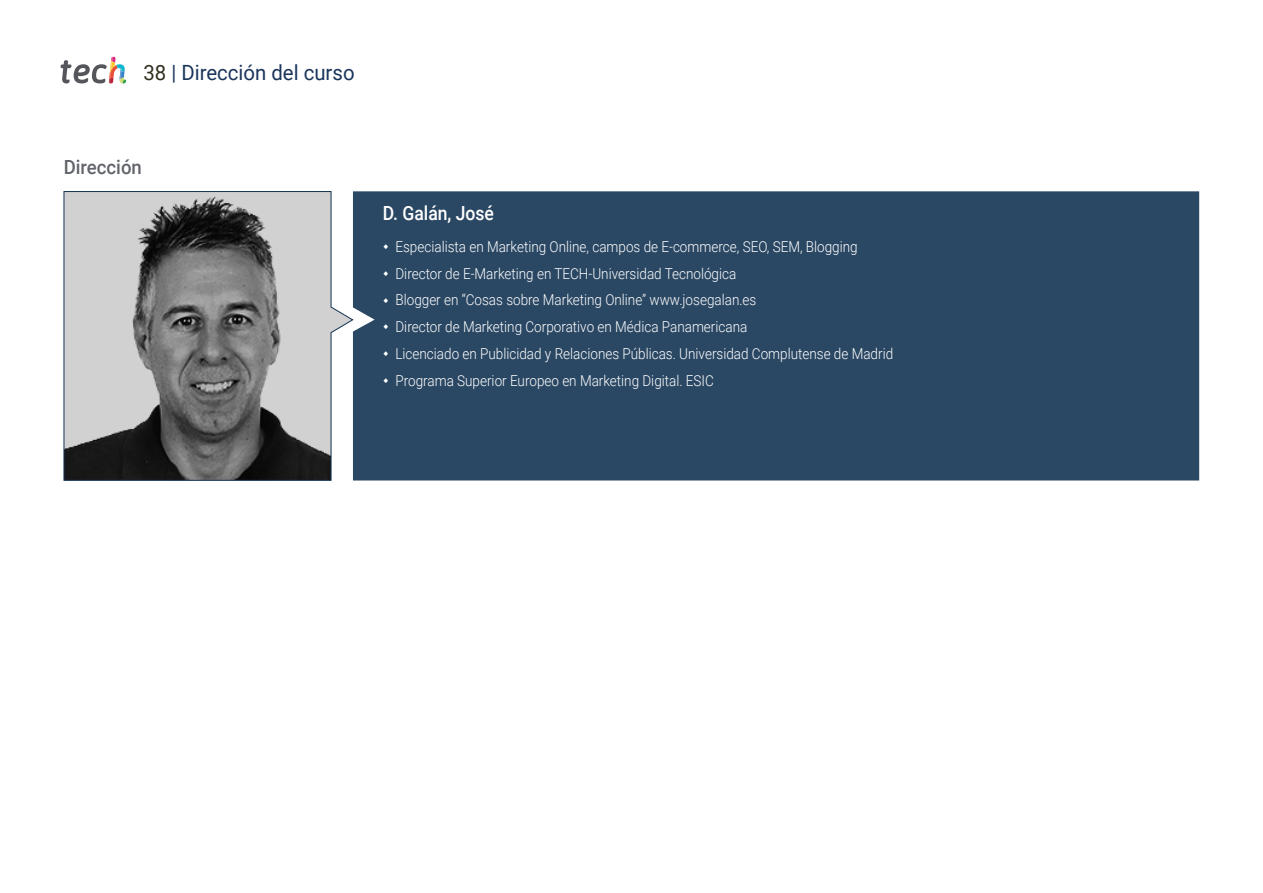
<style>
.page{position:relative;width:1263px;height:893px;background:#fff}
.page>*{position:absolute;margin:0;border:0;box-sizing:border-box;transform-origin:0 0}
.t1{font:21px "Roboto";color:#1a355c}
.t2{font:500 19.5px "Roboto";color:#fff;scale:.9 1}
.t3{font:500 19.5px "Roboto";color:#61646a;scale:.95 1}
.t4{font:300 15px/26.7px "Roboto";color:#fff;scale:.9 1}
.s1{color:#312e20}
</style>
<div class="page">
<svg style="left:61px;top:57px;width:65px;height:27px"></svg>
<div style="left:353px;top:191px;width:846px;height:289px;background:#2a4763"></div>
<svg style="left:64px;top:191px;width:289px;height:290px;background:#959596"></svg>
<svg style="left:384px;top:244px;width:4px;height:5px"></svg>
<svg style="left:384px;top:271px;width:4px;height:5px"></svg>
<svg style="left:384px;top:298px;width:4px;height:5px"></svg>
<svg style="left:384px;top:324px;width:4px;height:5px"></svg>
<svg style="left:384px;top:351px;width:4px;height:5px"></svg>
<svg style="left:384px;top:378px;width:4px;height:5px"></svg>
<h1 class="t1" style="left:144px;top:57px;width:213px"><span class="s1">38</span> | Dirección del curso</h1>
<h2 class="t3" style="left:64px;top:154px;width:84px">Dirección</h2>
<h2 class="t2" style="left:383px;top:199px;width:125px">D. Galán, José</h2>
<p class="t4" style="left:395px;top:232px;width:554px">Especialista en Marketing Online, campos de E-commerce, SEO, SEM, Blogging Director de E-Marketing en TECH-Universidad Tecnológica<br>Blogger en “Cosas sobre Marketing Online” www.josegalan.es<br>Director de Marketing Corporativo en Médica Panamericana<br>Licenciado en Publicidad y Relaciones Públicas. Universidad Complutense de Madrid Programa Superior Europeo en Marketing Digital. ESIC</p>
</div>
